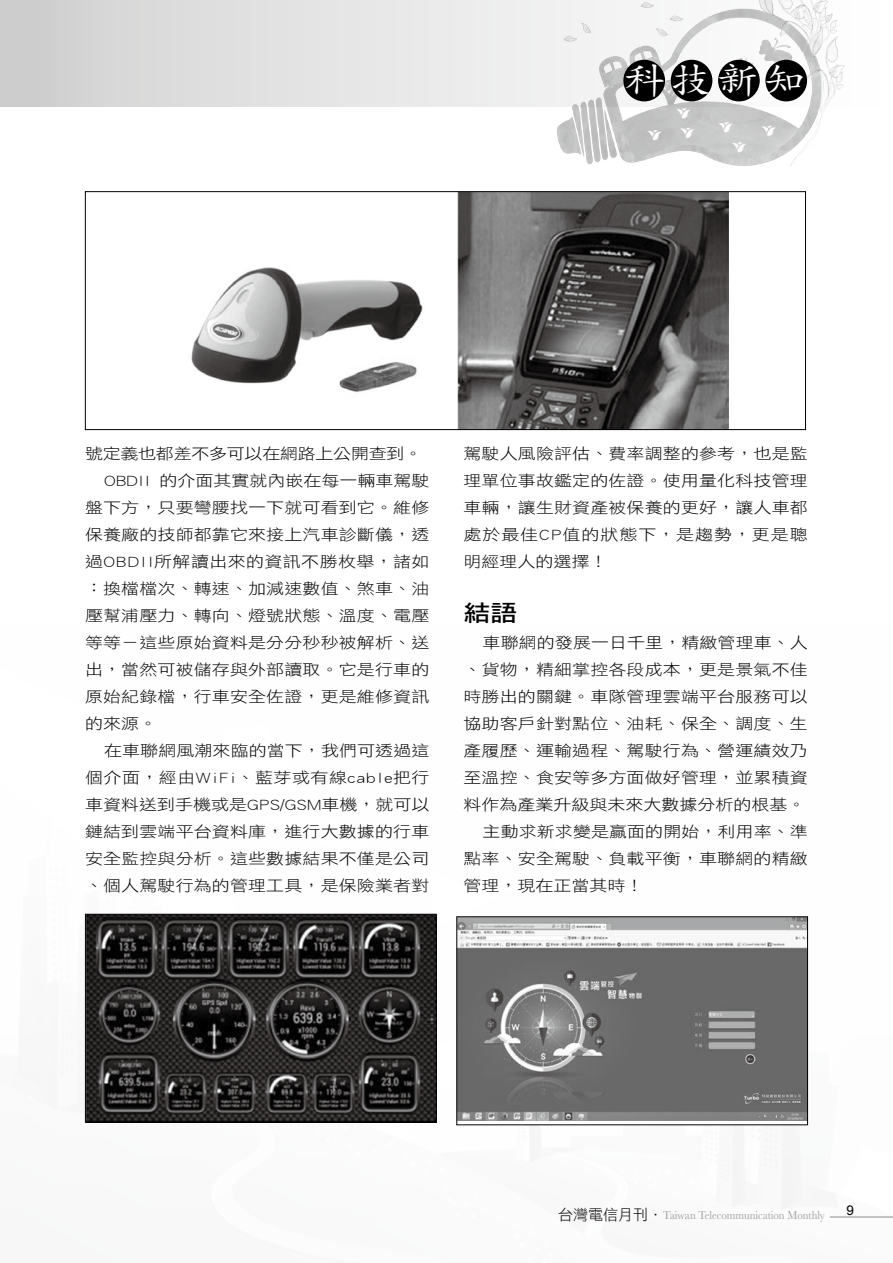
<style>
.page{position:relative;width:893px;height:1263px;background:#fff}
.page>*{position:absolute;margin:0;border:0;box-sizing:border-box;transform-origin:0 0}
.t1{font:37.5px "DF Kai Shu Std W5";color:#fff;scale:1.1 1}
.t2{font:22.95px "DF Hei Std W7";color:#000;scale:1.18 1}
.t3{font:15.3px/27px "DF Hei Std W3";letter-spacing:.005em;color:#000;text-align:justify;scale:1.18 1}
.t4{font:15.3px "DF Hei Std W3";letter-spacing:.025em;color:#000;scale:1.18 1}
.t5{font:15.3px "DF Hei Std W3";letter-spacing:-.015em;color:#000;scale:1.18 1}
.t6{font:13.5px "Arial";color:#000}
.t7{font:12px "Baskerville";color:#9fa0a0;scale:.9 1}
.s1{font-family:"DF Hei Std W3";font-size:15px;color:#000}
</style>
<div class="page">
<svg style="left:0;top:0;width:547px;height:106px;background:#e0e0e0"></svg>
<img style="left:547px;top:0;width:298px;height:167px">
<div style="left:623px;top:60px;width:42px;height:41px;background:#000;border-radius:50%"></div>
<div style="left:718px;top:60px;width:42px;height:41px;background:#000;border-radius:50%"></div>
<div style="left:671px;top:60px;width:41px;height:41px;background:#000;border-radius:50%"></div>
<div style="left:765px;top:60px;width:42px;height:41px;background:#000;border-radius:50%"></div>
<hr style="left:830px;top:1216px;width:63px;height:1px;background:#898989">
<img style="left:191px;top:193px;width:537px;height:235px">
<div style="left:85px;top:191px;width:721px;height:239px;border:1px solid #000"></div>
<img style="left:87px;top:916px;width:348px;height:205px">
<div style="left:85px;top:914px;width:352px;height:209px;border:1px solid #000"></div>
<img style="left:458px;top:918px;width:348px;height:202px">
<h1 class="t1" style="left:624px;top:59px;width:166px">科 技 新 知</h1>
<p class="t5" style="left:85px;top:445px;width:287px">號定義也都差不多可以在網路上公開查到。</p>
<p class="t3" style="left:104px;top:467px;width:277px">OBDII 的介面其實就內嵌在每一輛車駕駛</p>
<p class="t3" style="left:85px;top:494px;width:293px">盤下方，只要彎腰找一下就可看到它。維修</p>
<p class="t3" style="left:85px;top:521px;width:293px">保養廠的技師都靠它來接上汽車診斷儀，透</p>
<p class="t3" style="left:85px;top:548px;width:293px">過OBDII所解讀出來的資訊不勝枚舉，諸如</p>
<p class="t3" style="left:85px;top:575px;width:293px">：換檔檔次、轉速、加減速數值、煞車、油</p>
<p class="t3" style="left:85px;top:602px;width:293px">壓幫浦壓力、轉向、燈號狀態、溫度、電壓</p>
<p class="t3" style="left:85px;top:629px;width:293px">等等－這些原始資料是分分秒秒被解析、送</p>
<p class="t3" style="left:85px;top:656px;width:293px">出，當然可被儲存與外部讀取。它是行車的</p>
<p class="t3" style="left:85px;top:683px;width:293px">原始紀錄檔，行車安全佐證，更是維修資訊</p>
<p class="t3" style="left:85px;top:710px;width:63px">的來源。</p>
<p class="t3" style="left:104px;top:737px;width:277px">在車聯網風潮來臨的當下，我們可透過這</p>
<p class="t4" style="left:85px;top:769px;width:293px">個介面，經由WiFi、藍芽或有線cable把行</p>
<p class="t3" style="left:85px;top:791px;width:293px">車資料送到手機或是GPS/GSM車機，就可以</p>
<p class="t3" style="left:85px;top:818px;width:293px">鏈結到雲端平台資料庫，進行大數據的行車</p>
<p class="t3" style="left:85px;top:845px;width:293px">安全監控與分析。這些數據結果不僅是公司</p>
<p class="t3" style="left:85px;top:872px;width:293px">、個人駕駛行為的管理工具，是保險業者對</p>
<p class="t3" style="left:463px;top:440px;width:293px">駕駛人風險評估、費率調整的參考，也是監理單位事故鑑定的佐證。使用量化科技管理車輛，讓生財資產被保養的更好，讓人車都處於最佳CP值的狀態下，是趨勢，更是聰明經理人的選擇！</p>
<h2 class="t2" style="left:463px;top:600px;width:47px">結語</h2>
<p class="t3" style="left:483px;top:629px;width:277px">車聯網的發展一日千里，精緻管理車、人</p>
<p class="t3" style="left:463px;top:656px;width:293px">、貨物，精細掌控各段成本，更是景氣不佳</p>
<p class="t3" style="left:463px;top:683px;width:293px">時勝出的關鍵。車隊管理雲端平台服務可以</p>
<p class="t3" style="left:463px;top:710px;width:293px">協助客戶針對點位、油耗、保全、調度、生</p>
<p class="t3" style="left:463px;top:737px;width:293px">產履歷、運輸過程、駕駛行為、營運績效乃</p>
<p class="t3" style="left:463px;top:764px;width:293px">至溫控、食安等多方面做好管理，並累積資</p>
<p class="t3" style="left:463px;top:791px;width:291px">料作為產業升級與未來大數據分析的根基。</p>
<p class="t3" style="left:483px;top:818px;width:277px">主動求新求變是贏面的開始，利用率、準</p>
<p class="t3" style="left:463px;top:845px;width:293px">點率、安全駕駛、負載平衡，車聯網的精緻</p>
<p class="t3" style="left:463px;top:872px;width:154px">管理，現在正當其時！</p>
<p class="t7" style="left:558px;top:1207px;width:298px"><span class="s1">台灣電信月刊．</span>Taiwan Telecommunication Monthly</p>
<p class="t6" style="left:846px;top:1201px;width:9px">9</p>
</div>
